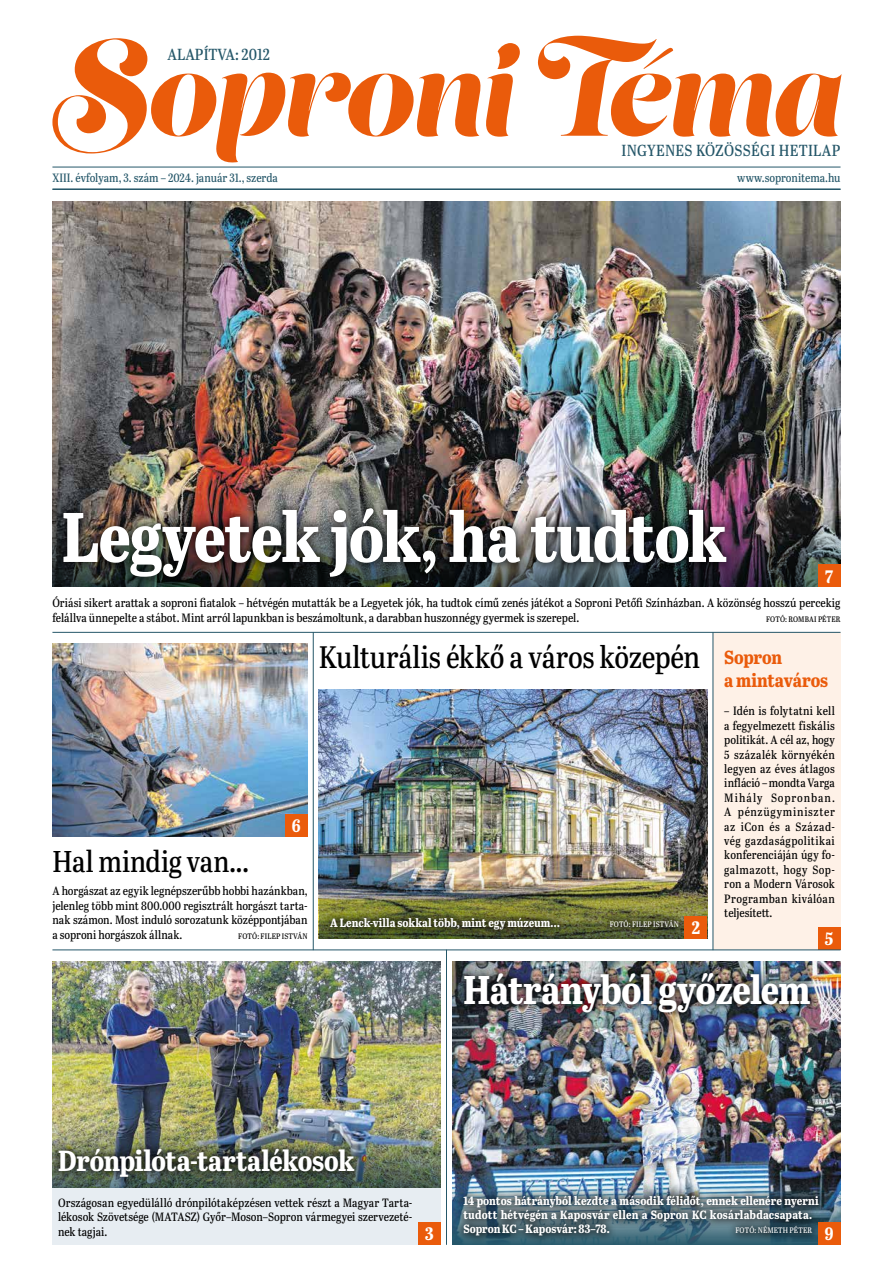
<style>
.page{position:relative;width:893px;height:1276px;background:#fff}
.page>*{position:absolute;margin:0;border:0;box-sizing:border-box;transform-origin:0 0}
.t1{font:135.5px "Lust Script";color:#ea5b0b}
.t2{font:116.8px "Lust Script";letter-spacing:-.01em;color:#ea5b0b}
.t3{font:700 70px "Abril Titling Cnd";letter-spacing:-.03em;color:#fff}
.t4{font:700 40px "Abril Titling Cnd";letter-spacing:-.015em;color:#fff}
.t5{font:31px "Abril Titling Cnd";letter-spacing:-.015em;color:#000}
.t6{font:30px "Abril Titling Cnd";letter-spacing:-.005em;color:#000}
.t7{font:700 29px "Abril Titling Cnd";letter-spacing:-.01em;color:#fff}
.t8{font:700 19px/22.8px "Abril Titling Cnd";letter-spacing:-.005em;color:#ea5b0b}
.t9{font:700 18px "Abril Titling Cnd";color:#fff}
.t10{font:16px "Abril Titling Cnd";letter-spacing:.015em;color:#255769}
.t11{font:12px/14.4px "Abril Titling Cnd";color:#000;text-align:justify}
.t12{font:700 12px/14.4px "Abril Titling Cnd";letter-spacing:.005em;color:#fff}
.t13{font:12px "Abril Titling Cnd";color:#255769}
.t14{font:8px "Abril Titling Cnd";letter-spacing:.015em;color:#000}
.t15{font:8px "Abril Titling Cnd";letter-spacing:.015em;color:#fff}
</style>
<div class="page">
<hr style="left:52px;top:167px;width:788px;height:1px;background:#255769">
<hr style="left:52px;top:189px;width:788px;height:1px;background:#255769">
<img style="left:52px;top:961px;width:389px;height:165px">
<img style="left:319px;top:689px;width:388px;height:188px">
<img style="left:52px;top:201px;width:788px;height:311px">
<img style="left:319px;top:877px;width:388px;height:61px">
<img style="left:52px;top:1126px;width:389px;height:62px">
<img style="left:52px;top:512px;width:788px;height:75px">
<div style="left:713px;top:632px;width:127px;height:318px;background:#fef1e7"></div>
<div style="left:55px;top:499px;width:680px;height:86px;background:#000;opacity:.8"></div>
<div style="left:50px;top:1140px;width:313px;height:45px;background:#000;opacity:.8"></div>
<img style="left:52px;top:643px;width:256px;height:193px">
<div style="left:818px;top:927px;width:22px;height:22px;background:#ea5b0b"></div>
<div style="left:818px;top:564px;width:22px;height:23px;background:#ea5b0b"></div>
<div style="left:285px;top:814px;width:23px;height:22px;background:#ea5b0b"></div>
<div style="left:52px;top:1188px;width:389px;height:56px;background:#e7edf2"></div>
<div style="left:418px;top:1222px;width:23px;height:22px;background:#ea5b0b"></div>
<img style="left:452px;top:961px;width:388px;height:283px">
<div style="left:456px;top:964px;width:363px;height:57px;background:#000;opacity:.8"></div>
<div style="left:455px;top:1186px;width:372px;height:59px;background:#000;opacity:.8"></div>
<div style="left:322px;top:909px;width:365px;height:29px;background:#000;opacity:.8"></div>
<hr style="left:713px;top:632px;width:1px;height:318px;background:#255769">
<hr style="left:52px;top:632px;width:788px;height:1px;background:#255769">
<hr style="left:52px;top:949px;width:788px;height:1px;background:#255769">
<hr style="left:446px;top:949px;width:1px;height:295px;background:#255769">
<hr style="left:313px;top:632px;width:1px;height:318px;background:#255769">
<div style="left:818px;top:1222px;width:22px;height:22px;background:#ea5b0b"></div>
<div style="left:685px;top:916px;width:22px;height:22px;background:#ea5b0b"></div>
<h2 class="t2" style="left:146px;top:18px;width:695px">oproni Téma</h2>
<h1 class="t1" style="left:52px;top:0;width:96px">S</h1>
<h3 class="t10" style="left:167px;top:43px;width:104px">ALAPÍTVA: 2012</h3>
<h3 class="t10" style="left:621px;top:139px;width:221px">INGYENES KÖZÖSSÉGI HETILAP</h3>
<p class="t13" style="left:52px;top:169px;width:227px">XIII. évfolyam, 3. szám – 2024. január 31., szerda</p>
<p class="t13" style="left:737px;top:169px;width:105px">www.sopronitema.hu</p>
<h3 class="t3" style="left:62px;top:486px;width:667px">Legyetek jók, ha tudtok</h3>
<h3 class="t9" style="left:825px;top:563px;width:9px">7</h3>
<p class="t11" style="left:52px;top:595px;width:789px">Óriási sikert arattak a soproni fiatalok – hétvégén mutatták be a Legyetek jók, ha tudtok című zenés játékot a Soproni Petőfi Színházban. A közönség hosszú percekig felállva ünnepelte a stábot. Mint arról lapunkban is beszámoltunk, a darabban huszonnégy gyermek is szerepel.</p>
<p class="t14" style="left:766px;top:613px;width:76px">FOTÓ: ROMBAI PÉTER</p>
<h3 class="t6" style="left:52px;top:839px;width:198px">Hal mindig van...</h3>
<h3 class="t9" style="left:292px;top:812px;width:10px">6</h3>
<p class="t11" style="left:52px;top:883px;width:257px">A horgászat az egyik legnépszerűbb hobbi hazánkban, jelenleg több mint 800.000 regisztrált horgászt tarta&shy;nak számon. Most induló sorozatunk középpontjában a soproni horgászok állnak.</p>
<p class="t14" style="left:238px;top:930px;width:71px">FOTÓ: FILEP ISTVÁN</p>
<h3 class="t5" style="left:319px;top:634px;width:383px">Kulturális ékkő a város közepén</h3>
<p class="t12" style="left:330px;top:915px;width:231px">A Lenck-villa sokkal több, mint egy múzeum…</p>
<p class="t15" style="left:610px;top:918px;width:71px">FOTÓ: FILEP ISTVÁN</p>
<h3 class="t9" style="left:692px;top:914px;width:10px">2</h3>
<h3 class="t8" style="left:724px;top:645px;width:105px">Sopron<br>a mintaváros</h3>
<p class="t11" style="left:724px;top:703px;width:112px">– Idén is folytatni kell a fegyelmezett fiskális politikát. A cél az, hogy 5 százalék környékén legyen az éves átlagos infláció – mondta Varga Mihály Sopronban.<br>A pénzügyminiszter az iCon és a Század&shy;vég gazdaságpolitikai konferenciáján úgy fo&shy;galmazott, hogy Sop&shy;ron a Modern Városok Programban kiválóan teljesített.</p>
<h3 class="t9" style="left:825px;top:926px;width:10px">5</h3>
<h3 class="t4" style="left:463px;top:960px;width:349px">Hátrányból győzelem</h3>
<h3 class="t7" style="left:58px;top:1139px;width:298px">Drónpilóta-tartalékosok</h3>
<p class="t11" style="left:58px;top:1194px;width:356px">Országosan egyedülálló drónpilótaképzésen vettek részt a Magyar Tarta&shy;lékosok Szövetsége (MATASZ) Győr–Moson–Sopron vármegyei szervezeté&shy;nek tagjai.</p>
<h3 class="t9" style="left:425px;top:1221px;width:10px">3</h3>
<p class="t12" style="left:463px;top:1192px;width:357px">14 pontos hátrányból kezdte a második félidőt, ennek ellenére nyerni tudott hétvégén a Kaposvár ellen a Sopron KC kosárlabdacsapata.<br>Sopron KC – Kaposvár: 83–78.</p>
<p class="t15" style="left:735px;top:1224px;width:78px">FOTÓ: NÉMETH PÉTER</p>
<h3 class="t9" style="left:825px;top:1221px;width:10px">9</h3>
</div>
